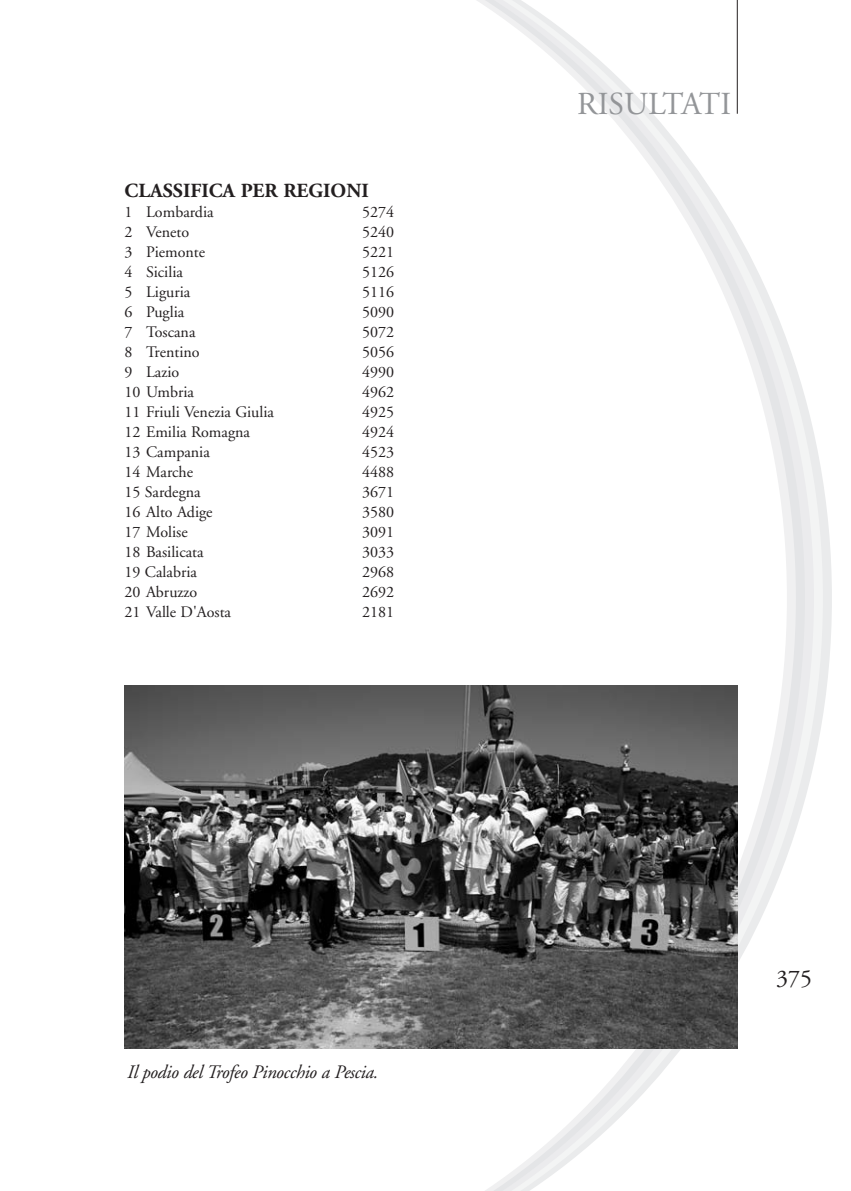
<style>
.page{position:relative;width:851px;height:1191px;background:#fff}
.page>*{position:absolute;margin:0;border:0;box-sizing:border-box;transform-origin:0 0}
.t1{font:32px "Adobe Garamond";color:#939598}
.t2{font:24px "Adobe Garamond";color:#231f20}
.t3{font:700 20px "Adobe Garamond";color:#231f20}
.t4{font:italic 19px "Adobe Garamond";letter-spacing:-.02em;color:#231f20}
.t5{font:16px "Adobe Garamond";color:#231f20}
</style>
<div class="page">
<svg style="left:813px;top:431px;width:9px;height:335px;fill:#f3f4f4"></svg>
<svg style="left:804px;top:395px;width:9px;height:407px;fill:#ebebed"></svg>
<svg style="left:795px;top:365px;width:9px;height:467px;fill:#eaebec"></svg>
<svg style="left:786px;top:339px;width:9px;height:519px;fill:#eeeeef"></svg>
<svg style="left:419px;top:0;width:367px;height:1191px"></svg>
<hr style="left:736px;top:0;width:1px;height:114px;background:#231f20">
<img style="left:124px;top:685px;width:613px;height:363px">
<p class="t3" style="left:124px;top:183px;width:246px">CLASSIFICA PER REGIONI</p>
<p class="t5" style="left:124px;top:206px;width:91px">1 Lombardia</p>
<p class="t5" style="left:362px;top:206px;width:33px">5274</p>
<p class="t5" style="left:124px;top:226px;width:66px">2 Veneto</p>
<p class="t5" style="left:362px;top:226px;width:33px">5240</p>
<p class="t5" style="left:124px;top:246px;width:82px">3 Piemonte</p>
<p class="t5" style="left:362px;top:246px;width:33px">5221</p>
<p class="t5" style="left:124px;top:266px;width:60px">4 Sicilia</p>
<p class="t5" style="left:362px;top:266px;width:33px">5126</p>
<p class="t5" style="left:124px;top:286px;width:67px">5 Liguria</p>
<p class="t5" style="left:362px;top:286px;width:33px">5116</p>
<p class="t5" style="left:124px;top:306px;width:61px">6 Puglia</p>
<p class="t5" style="left:362px;top:306px;width:33px">5090</p>
<p class="t5" style="left:124px;top:326px;width:72px">7 Toscana</p>
<p class="t5" style="left:362px;top:326px;width:33px">5072</p>
<p class="t5" style="left:124px;top:346px;width:77px">8 Trentino</p>
<p class="t5" style="left:362px;top:346px;width:33px">5056</p>
<p class="t5" style="left:124px;top:366px;width:56px">9 Lazio</p>
<p class="t5" style="left:362px;top:366px;width:33px">4990</p>
<p class="t5" style="left:124px;top:386px;width:71px">10 Umbria</p>
<p class="t5" style="left:362px;top:386px;width:33px">4962</p>
<p class="t5" style="left:124px;top:406px;width:151px">11 Friuli Venezia Giulia</p>
<p class="t5" style="left:362px;top:406px;width:34px">4925</p>
<p class="t5" style="left:124px;top:426px;width:127px">12 Emilia Romagna</p>
<p class="t5" style="left:362px;top:426px;width:33px">4924</p>
<p class="t5" style="left:124px;top:446px;width:87px">13 Campania</p>
<p class="t5" style="left:362px;top:446px;width:33px">4523</p>
<p class="t5" style="left:124px;top:466px;width:70px">14 Marche</p>
<p class="t5" style="left:362px;top:466px;width:33px">4488</p>
<p class="t5" style="left:124px;top:486px;width:78px">15 Sardegna</p>
<p class="t5" style="left:362px;top:486px;width:33px">3671</p>
<p class="t5" style="left:124px;top:506px;width:90px">16 Alto Adige</p>
<p class="t5" style="left:362px;top:506px;width:33px">3580</p>
<p class="t5" style="left:124px;top:526px;width:65px">17 Molise</p>
<p class="t5" style="left:362px;top:526px;width:33px">3091</p>
<p class="t5" style="left:124px;top:546px;width:81px">18 Basilicata</p>
<p class="t5" style="left:362px;top:546px;width:33px">3033</p>
<p class="t5" style="left:124px;top:566px;width:74px">19 Calabria</p>
<p class="t5" style="left:362px;top:566px;width:33px">2968</p>
<p class="t5" style="left:124px;top:586px;width:74px">20 Abruzzo</p>
<p class="t5" style="left:362px;top:586px;width:33px">2692</p>
<p class="t5" style="left:124px;top:606px;width:108px">21 Valle D'Aosta</p>
<p class="t5" style="left:362px;top:606px;width:33px">2181</p>
<p class="t4" style="left:126px;top:1064px;width:252px">Il podio del Trofeo Pinocchio a Pescia.</p>
<h1 class="t1" style="left:577px;top:91px;width:156px">RISULTATI</h1>
<h2 class="t2" style="left:775px;top:969px;width:37px">375</h2>
</div>
